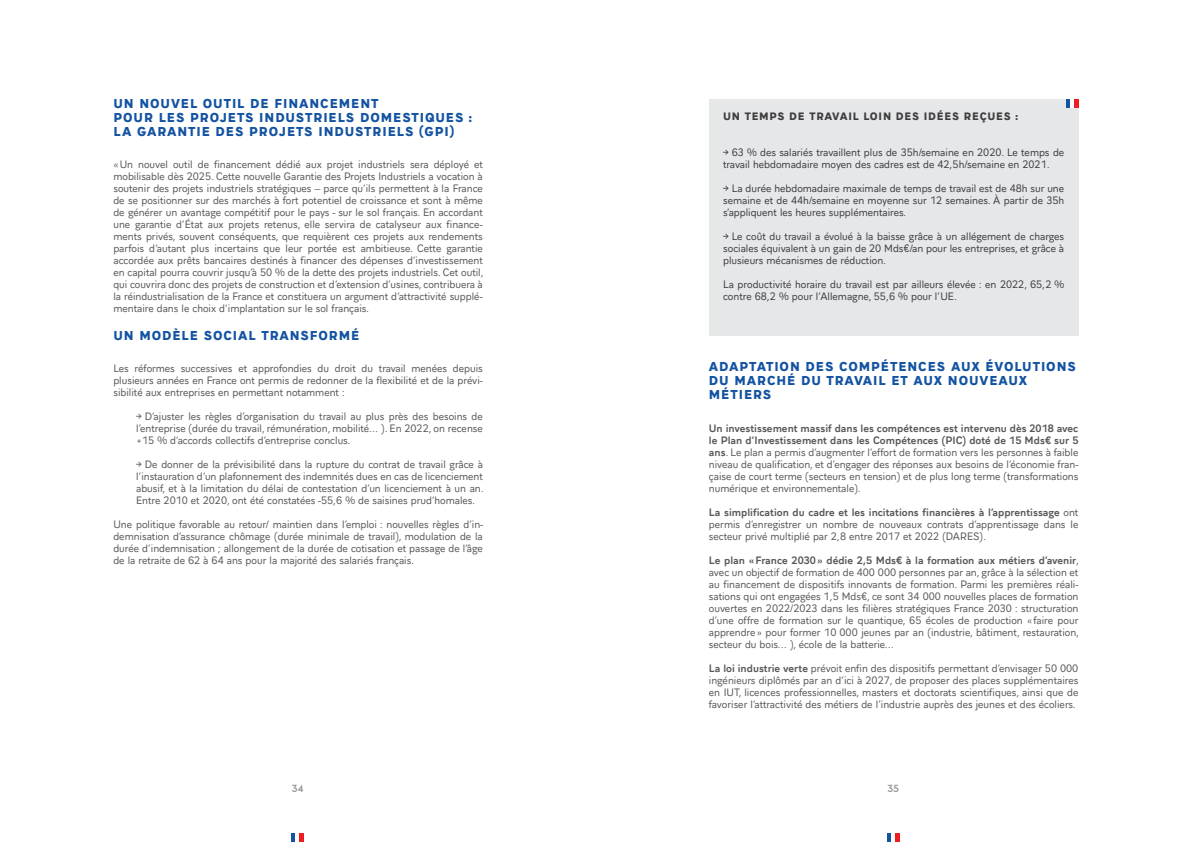
<style>
.page{position:relative;width:1191px;height:842px;background:#fff}
.page>*{position:absolute;margin:0;border:0;box-sizing:border-box;transform-origin:0 0}
.t1{font:800 12px/14px "Aiglon Pro";letter-spacing:.075em;color:#1353a2}
.t2{font:10px/12px "Aiglon Pro";color:#57585a;text-align:justify}
.t3{font:10px/12px "Aiglon Pro";color:#3e3e3f}
.t4{font:800 10px "Aiglon Pro";letter-spacing:.075em;color:#3e3e3f}
.t5{font:10px "France";color:#939598}
.s1{font-weight:700}
</style>
<div class="page">
<div style="left:709px;top:99px;width:369px;height:237px;background:#e6e7e9"></div>
<svg style="left:1066px;top:99px;width:12px;height:9px"></svg>
<svg style="left:887px;top:834px;width:12px;height:8px"></svg>
<div style="left:291px;top:834px;width:5px;height:8px;background:#1353a2"></div>
<svg style="left:299px;top:834px;width:5px;height:8px"></svg>
<p class="t1" style="left:113px;top:96px;width:360px">UN NOUVEL OUTIL DE FINANCEMENT<br>POUR LES PROJETS INDUSTRIELS DOMESTIQUES :<br>LA GARANTIE DES PROJETS INDUSTRIELS (GPI)</p>
<p class="t2" style="left:113px;top:157px;width:372px">«Un nouvel outil de financement dédié aux projet industriels sera déployé et mobilisable dès 2025. Cette nouvelle Garantie des Projets Industriels a vocation à soutenir des projets industriels stratégiques – parce qu’ils permettent à la France de se positionner sur des marchés à fort potentiel de croissance et sont à même de générer un avantage compétitif pour le pays - sur le sol français. En accordant une garantie d’État aux projets retenus, elle servira de catalyseur aux finance&shy;ments privés, souvent conséquents, que requièrent ces projets aux rendements parfois d’autant plus incertains que leur portée est ambitieuse. Cette garantie accordée aux prêts bancaires destinés à financer des dépenses d’investissement en capital pourra couvrir jusqu’à 50 % de la dette des projets industriels. Cet outil, qui couvrira donc des projets de construction et d’extension d’usines, contribuera à la réindustrialisation de la France et constituera un argument d’attractivité supplé&shy;mentaire dans le choix d’implantation sur le sol français.</p>
<p class="t1" style="left:113px;top:328px;width:247px">UN MODÈLE SOCIAL TRANSFORMÉ</p>
<p class="t2" style="left:113px;top:361px;width:371px">Les réformes successives et approfondies du droit du travail menées depuis plusieurs années en France ont permis de redonner de la flexibilité et de la prévi&shy;sibilité aux entreprises en permettant notamment :</p>
<p class="t2" style="left:136px;top:409px;width:348px">→ D’ajuster les règles d’organisation du travail au plus près des besoins de l’entreprise (durée du travail, rémunération, mobilité…). En 2022, on recense +15 % d’accords collectifs d’entreprise conclus.</p>
<p class="t2" style="left:136px;top:457px;width:349px">→ De donner de la prévisibilité dans la rupture du contrat de travail grâce à l’instauration d’un plafonnement des indemnités dues en cas de licenciement abusif, et à la limitation du délai de contestation d’un licenciement à un an.<br>Entre 2010 et 2020, ont été constatées -55,6 % de saisines prud’homales.</p>
<p class="t2" style="left:113px;top:517px;width:371px">Une politique favorable au retour/ maintien dans l’emploi : nouvelles règles d’in&shy;demnisation d’assurance chômage (durée minimale de travail), modulation de la durée d’indemnisation ; allongement de la durée de cotisation et passage de l’âge de la retraite de 62 à 64 ans pour la majorité des salariés français.</p>
<p class="t5" style="left:292px;top:782px;width:13px">34</p>
<p class="t4" style="left:723px;top:108px;width:297px">UN TEMPS DE TRAVAIL LOIN DES IDÉES REÇUES :</p>
<p class="t3" style="left:723px;top:145px;width:343px">→ 63 % des salariés travaillent plus de 35h/semaine en 2020. Le temps de travail hebdomadaire moyen des cadres est de 42,5h/semaine en 2021.</p>
<p class="t3" style="left:723px;top:181px;width:343px;text-align:justify">→ La durée hebdomadaire maximale de temps de travail est de 48h sur une semaine et de 44h/semaine en moyenne sur 12 semaines. À partir de 35h s’appliquent les heures supplémentaires.</p>
<p class="t3" style="left:723px;top:229px;width:343px;text-align:justify">→ Le coût du travail a évolué à la baisse grâce à un allégement de charges sociales équivalent à un gain de 20 Mds€/an pour les entreprises, et grâce à plusieurs mécanismes de réduction.</p>
<p class="t3" style="left:723px;top:277px;width:342px">La productivité horaire du travail est par ailleurs élevée : en 2022, 65,2 % contre 68,2 % pour l’Allemagne, 55,6 % pour l’UE.</p>
<p class="t1" style="left:709px;top:358px;width:368px">ADAPTATION DES COMPÉTENCES AUX ÉVOLUTIONS<br>DU MARCHÉ DU TRAVAIL ET AUX NOUVEAUX<br>MÉTIERS</p>
<p class="t2" style="left:709px;top:421px;width:371px"><span class="s1">Un investissement massif dans les compétences est intervenu dès 2018 avec le Plan d’Investissement dans les Compétences (PIC) doté de 15 Mds€ sur 5 ans</span>. Le plan a permis d’augmenter l’effort de formation vers les personnes à faible niveau de qualification, et d’engager des réponses aux besoins de l’économie fran&shy;çaise de court terme (secteurs en tension) et de plus long terme (transformations numérique et environnementale).</p>
<p class="t2" style="left:709px;top:505px;width:371px"><span class="s1">La simplification du cadre et les incitations financières à l’apprentissage</span> ont permis d’enregistrer un nombre de nouveaux contrats d’apprentissage dans le secteur privé multiplié par 2,8 entre 2017 et 2022 (DARES).</p>
<p class="t2" style="left:709px;top:553px;width:372px"><span class="s1">Le plan «France 2030» dédie 2,5 Mds€ à la formation aux métiers d’avenir</span>, avec un objectif de formation de 400 000 personnes par an, grâce à la sélection et au financement de dispositifs innovants de formation. Parmi les premières réali&shy;sations qui ont engagées 1,5 Mds€, ce sont 34 000 nouvelles places de formation ouvertes en 2022/2023 dans les filières stratégiques France 2030 : structuration d’une offre de formation sur le quantique, 65 écoles de production «faire pour apprendre» pour former 10 000 jeunes par an (industrie, bâtiment, restauration, secteur du bois…), école de la batterie…</p>
<p class="t2" style="left:709px;top:661px;width:371px"><span class="s1">La loi industrie verte</span> prévoit enfin des dispositifs permettant d’envisager 50 000 ingénieurs diplômés par an d’ici à 2027, de proposer des places supplémentaires en IUT, licences professionnelles, masters et doctorats scientifiques, ainsi que de favoriser l’attractivité des métiers de l’industrie auprès des jeunes et des écoliers.</p>
<p class="t5" style="left:887px;top:782px;width:13px">35</p>
</div>
